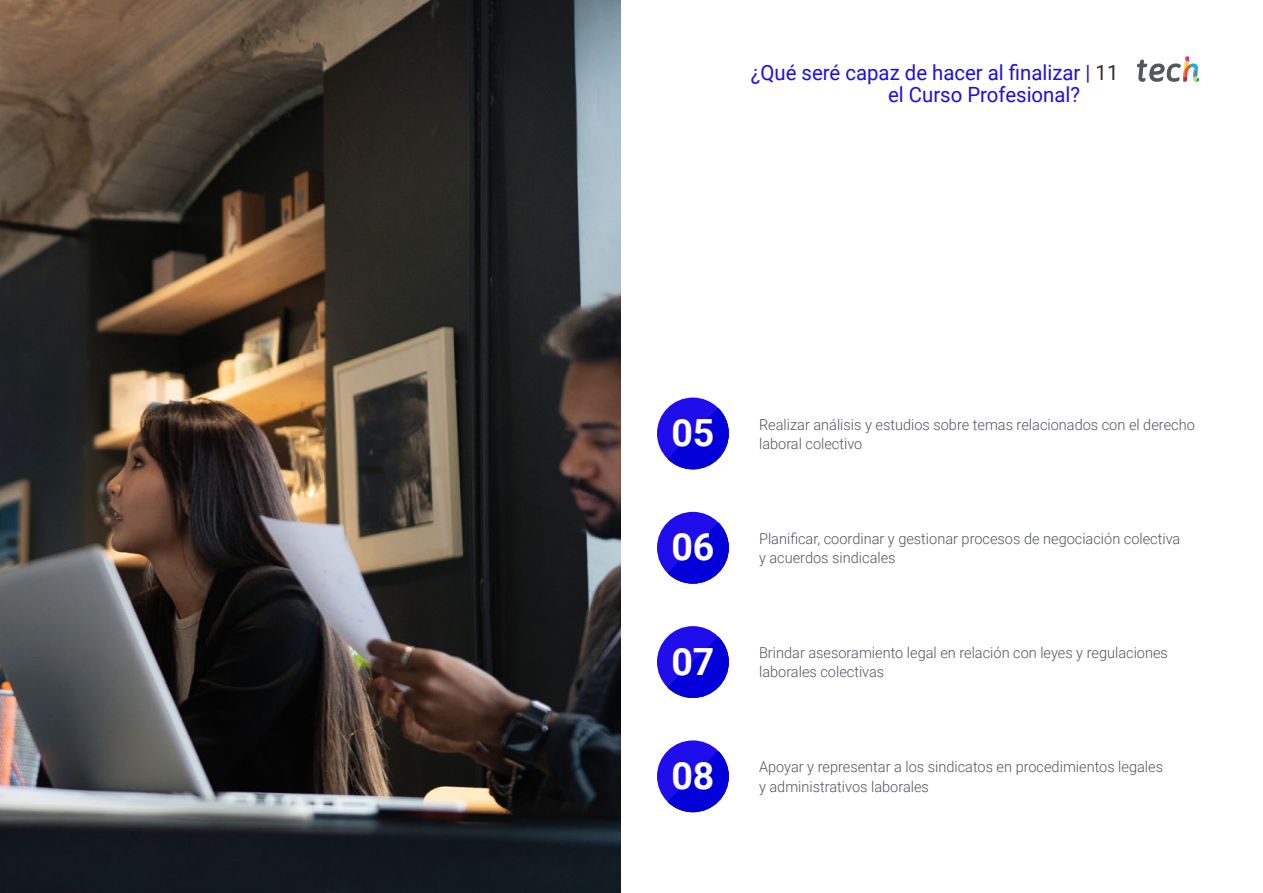
<style>
.page{position:relative;width:1263px;height:893px;background:#fff}
.page>*{position:absolute;margin:0;border:0;box-sizing:border-box;transform-origin:0 0}
.t1{font:700 37.5px "Roboto";color:#fff}
.t2{font:21px/22.5px "Roboto";color:#1f0dec}
.t3{font:300 15px/19.5px "Roboto";color:#52555b}
.s1{color:#312e20}
</style>
<div class="page">
<img style="left:0;top:0;width:621px;height:893px">
<svg style="left:1137px;top:56px;width:62px;height:26px"></svg>
<div style="left:657px;top:512px;width:72px;height:72px;background:#1f0dec;border-radius:50%"></div>
<svg style="left:667px;top:522px;width:62px;height:62px"></svg>
<div style="left:657px;top:740px;width:72px;height:72px;background:#1f0dec;border-radius:50%"></div>
<svg style="left:667px;top:751px;width:62px;height:61px"></svg>
<div style="left:657px;top:626px;width:72px;height:72px;background:#1f0dec;border-radius:50%"></div>
<svg style="left:667px;top:637px;width:62px;height:61px"></svg>
<div style="left:657px;top:398px;width:72px;height:71px;background:#1f0dec;border-radius:50%"></div>
<svg style="left:667px;top:408px;width:62px;height:61px"></svg>
<h2 class="t2" style="left:888px;top:60px;width:232px;text-indent:-137px">¿Qué seré capaz de hacer al finalizar | <span class="s1">11 </span>el Curso Profesional?</h2>
<h1 class="t1" style="left:671px;top:407px;width:45px">05</h1>
<p class="t3" style="left:759px;top:414px;width:437px">Realizar análisis y estudios sobre temas relacionados con el derecho</p>
<p class="t3" style="left:759px;top:433px;width:105px">laboral colectivo</p>
<h1 class="t1" style="left:671px;top:521px;width:45px">06</h1>
<p class="t3" style="left:759px;top:528px;width:423px">Planificar, coordinar y gestionar procesos de negociación colectiva y acuerdos sindicales</p>
<h1 class="t1" style="left:671px;top:635px;width:45px">07</h1>
<p class="t3" style="left:759px;top:642px;width:410px">Brindar asesoramiento legal en relación con leyes y regulaciones laborales colectivas</p>
<h1 class="t1" style="left:671px;top:749px;width:45px">08</h1>
<p class="t3" style="left:759px;top:756px;width:405px">Apoyar y representar a los sindicatos en procedimientos legales y administrativos laborales</p>
</div>
